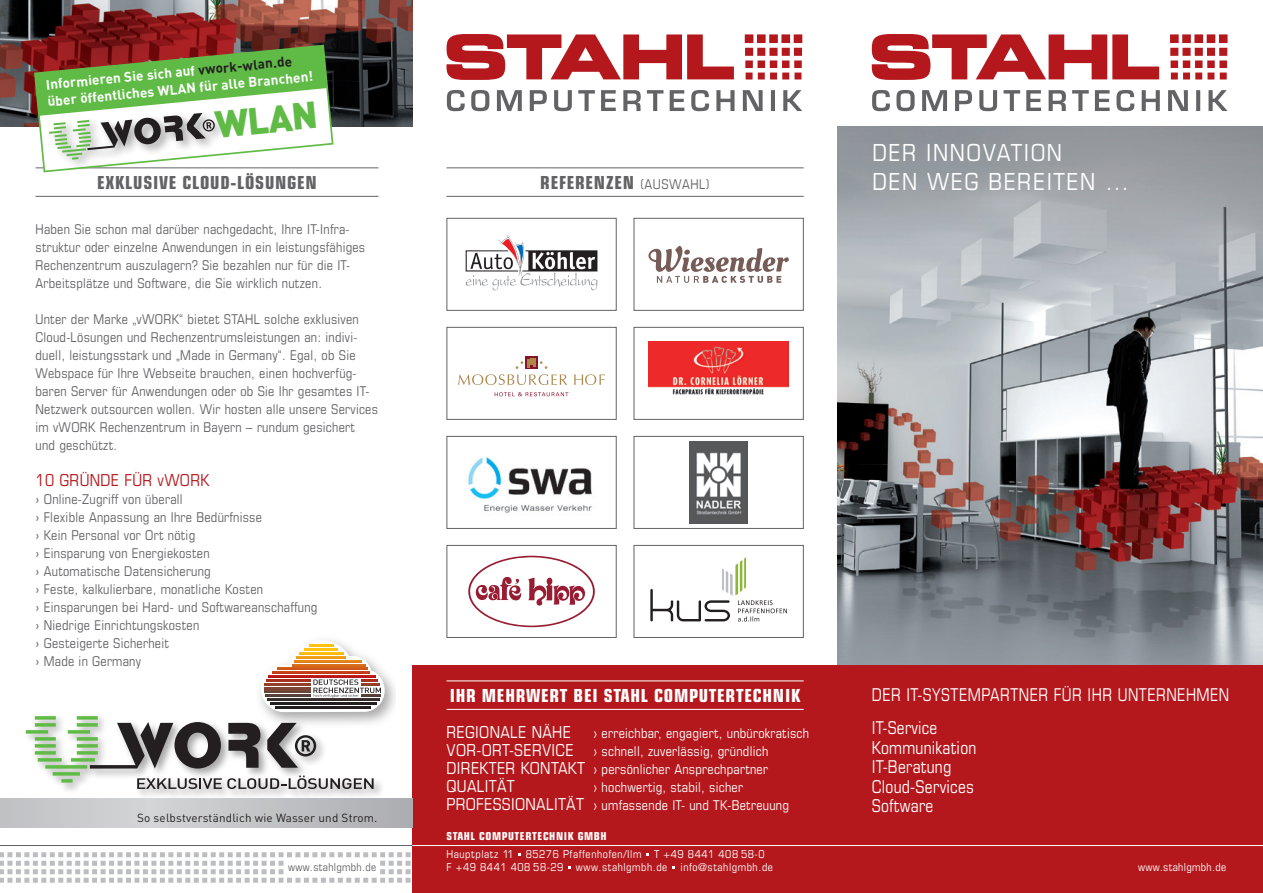
<style>
.page{position:relative;width:1263px;height:893px;background:#fff}
.page>*{position:absolute;margin:0;border:0;box-sizing:border-box;transform-origin:0 0}
.t1{font:900 37.2px "DIN";color:#60bb46}
.t2{font:condensed 23.55px/28.8px "Eurostile";letter-spacing:.065em;color:#fff}
.t3{font:700 condensed 18px "Eurostile";letter-spacing:.04em;color:#636366}
.t4{font:700 condensed 18px "Eurostile";letter-spacing:.04em;color:#fff}
.t5{font:condensed 17.7px/19.5px "Eurostile";letter-spacing:.015em;color:#fff;scale:.95 1}
.t6{font:condensed 17.7px "Eurostile";letter-spacing:.015em;color:#fff;scale:.93 1}
.t7{font:condensed 16.5px "Eurostile";letter-spacing:.02em;color:#fff}
.t8{font:condensed 16.5px "Eurostile";letter-spacing:.02em;color:#b4181d}
.t9{font:700 13.65px/17.4px "DIN";color:#fff}
.t10{font:condensed 13.5px/18px "Eurostile";letter-spacing:.02em;color:#636366}
.t11{font:condensed 13.5px/18px "Eurostile";letter-spacing:.02em;color:#fff}
.t12{font:11.7px "DIN";letter-spacing:.015em;color:#231f20}
.t13{font:condensed 10.95px/12.9px "Eurostile";letter-spacing:.05em;color:#fff}
.t14{font:700 condensed 10.95px "Eurostile";letter-spacing:.05em;color:#fff;scale:1.05 1}
.t15{font:condensed 10.95px "Eurostile";letter-spacing:.03em;color:#636366}
.t16{font:condensed 10.95px "Eurostile";letter-spacing:.03em;color:#fff}
.s1{color:#231f20}
.s2{font-weight:400;font-size:13.5px}
.s3{font-stretch:normal}
.s4{font-size:16.5px}
</style>
<div class="page">
<img style="left:838px;top:126px;width:425px;height:539px">
<div style="left:412px;top:665px;width:851px;height:228px;background:#b4181d"></div>
<img style="left:0;top:0;width:412px;height:127px">
<svg style="left:872px;top:90px;width:355px;height:21px"></svg>
<svg style="left:872px;top:34px;width:355px;height:46px"></svg>
<svg style="left:447px;top:90px;width:355px;height:21px"></svg>
<svg style="left:446px;top:34px;width:356px;height:46px"></svg>
<svg style="left:0;top:852px;width:411px;height:31px"></svg>
<hr style="left:0;top:845px;width:417px;height:1px;background:#636366">
<div style="left:285px;top:860px;width:94px;height:17px;background:#fff"></div>
<hr style="left:36px;top:167px;width:342px;height:1px;background:#636366">
<hr style="left:36px;top:196px;width:342px;height:1px;background:#636366">
<svg style="left:466px;top:235px;width:131px;height:55px"></svg>
<div style="left:446px;top:218px;width:171px;height:93px;border:1px solid #636366"></div>
<div style="left:446px;top:327px;width:171px;height:93px;border:1px solid #636366"></div>
<img style="left:468px;top:457px;width:124px;height:56px">
<div style="left:446px;top:436px;width:171px;height:93px;border:1px solid #636366"></div>
<div style="left:634px;top:218px;width:170px;height:93px;border:1px solid #636366"></div>
<img style="left:648px;top:341px;width:141px;height:54px">
<div style="left:634px;top:327px;width:170px;height:93px;border:1px solid #636366"></div>
<img style="left:690px;top:442px;width:57px;height:81px">
<div style="left:634px;top:436px;width:170px;height:93px;border:1px solid #636366"></div>
<svg style="left:650px;top:557px;width:137px;height:65px"></svg>
<div style="left:634px;top:545px;width:170px;height:93px;border:1px solid #636366"></div>
<svg style="left:261px;top:640px;width:124px;height:71px"></svg>
<img style="left:21px;top:711px;width:366px;height:88px">
<svg style="left:71px;top:758px;width:19px;height:4px"></svg>
<svg style="left:77px;top:751px;width:13px;height:4px"></svg>
<svg style="left:77px;top:744px;width:13px;height:4px"></svg>
<svg style="left:77px;top:737px;width:13px;height:4px"></svg>
<svg style="left:77px;top:723px;width:13px;height:4px"></svg>
<svg style="left:77px;top:716px;width:21px;height:4px"></svg>
<svg style="left:68px;top:730px;width:22px;height:4px"></svg>
<svg style="left:61px;top:779px;width:12px;height:4px"></svg>
<svg style="left:53px;top:772px;width:27px;height:4px"></svg>
<svg style="left:45px;top:765px;width:42px;height:4px"></svg>
<svg style="left:38px;top:758px;width:24px;height:4px"></svg>
<svg style="left:35px;top:751px;width:21px;height:4px"></svg>
<svg style="left:35px;top:744px;width:21px;height:4px"></svg>
<svg style="left:35px;top:737px;width:21px;height:4px"></svg>
<svg style="left:35px;top:723px;width:21px;height:4px"></svg>
<svg style="left:35px;top:716px;width:21px;height:4px"></svg>
<svg style="left:26px;top:730px;width:22px;height:4px"></svg>
<svg style="left:90px;top:722px;width:226px;height:47px"></svg>
<svg style="left:137px;top:776px;width:237px;height:13px"></svg>
<svg style="left:0;top:799px;width:412px;height:29px;background:#c3c4c6"></svg>
<div style="left:446px;top:545px;width:171px;height:93px;border:1px solid #636366"></div>
<hr style="left:446px;top:680px;width:358px;height:1px;background:#fff">
<hr style="left:446px;top:709px;width:358px;height:1px;background:#fff">
<svg style="left:33px;top:44px;width:301px;height:129px"></svg>
<hr style="left:446px;top:167px;width:358px;height:1px;background:#636366">
<hr style="left:446px;top:196px;width:358px;height:1px;background:#636366">
<svg style="left:648px;top:246px;width:141px;height:37px"></svg>
<svg style="left:495px;top:392px;width:73px;height:4px"></svg>
<svg style="left:574px;top:374px;width:31px;height:11px"></svg>
<svg style="left:525px;top:356px;width:13px;height:3px"></svg>
<svg style="left:458px;top:359px;width:109px;height:26px"></svg>
<svg style="left:468px;top:556px;width:127px;height:71px"></svg>
<hr style="left:412px;top:845px;width:851px;height:1px;background:#fff">
<p class="t9" style="left:45px;top:76px;width:268px;rotate:-6deg">Informieren Sie sich auf <span class="s1">vwork-wlan.de </span>über öffentliches WLAN für alle Branchen!</p>
<h1 class="t1" style="left:213px;top:100px;width:104px;rotate:-6deg">WLAN</h1>
<h3 class="t3" style="left:97px;top:172px;width:221px">EXKLUSIVE CLOUD-LÖSUNGEN</h3>
<p class="t10" style="left:36px;top:220px;width:331px">Haben Sie schon mal darüber nachgedacht, Ihre IT-Infra&shy;struktur oder einzelne Anwendungen in ein leistungsfähiges Rechenzentrum auszulagern? Sie bezahlen nur für die IT-Arbeitsplätze und Software, die Sie wirklich nutzen.</p>
<p class="t10" style="left:36px;top:310px;width:344px">Unter der Marke „vWORK“ bietet STAHL solche exklusiven Cloud-Lösungen und Rechenzentrumsleistungen an: indivi&shy;duell, leistungsstark und „Made in Germany“. Egal, ob Sie Webspace für Ihre Webseite brauchen, einen hochverfüg&shy;baren Server für Anwendungen oder ob Sie Ihr gesamtes IT-Netzwerk outsourcen wollen. Wir hosten alle unsere Services im vWORK Rechenzentrum in Bayern – rundum gesichert<br>und geschützt.</p>
<p class="t8" style="left:36px;top:470px;width:175px">10 GRÜNDE FÜR vWORK</p>
<p class="t10" style="left:36px;top:490px;width:283px">› Online-Zugriff von überall<br>› Flexible Anpassung an Ihre Bedürfnisse<br>› Kein Personal vor Ort nötig<br>› Einsparung von Energiekosten<br>› Automatische Datensicherung<br>› Feste, kalkulierbare, monatliche Kosten<br>› Einsparungen bei Hard- und Softwareanschaffung › Niedrige Einrichtungskosten<br>› Gesteigerte Sicherheit<br>› Made in Germany</p>
<h3 class="t3" style="left:540px;top:172px;width:171px">REFERENZEN <span class="s2">(AUSWAHL)</span></h3>
<h2 class="t2" style="left:872px;top:138px;width:258px">DER INNOVATION<br>DEN WEG BEREITEN …</h2>
<h3 class="t4" style="left:450px;top:685px;width:352px">IHR MEHRWERT BEI STAHL COMPUTERTECHNIK</h3>
<h3 class="t6" style="left:872px;top:684px;width:386px">DER IT-SYSTEMPARTNER FÜR IHR UNTERNEHMEN</h3>
<h3 class="t5" style="left:872px;top:718px;width:112px">IT-Service<br>Kommunikation<br>IT-Beratung<br>Cloud-Services<br>Software</h3>
<p class="t7" style="left:446px;top:722px;width:126px">REGIONALE NÄHE</p>
<p class="t11" style="left:446px;top:724px;width:364px;text-indent:147px"><span class="s3">›</span> erreichbar, engagiert, unbürokratisch<br><span class="s4">VOR-ORT-SERVICE</span> <span class="s3">›</span> schnell, zuverlässig, gründlich<br><span class="s4">DIREKTER KONTAKT</span> <span class="s3">›</span> persönlicher Ansprechpartner</p>
<p class="t7" style="left:446px;top:776px;width:70px">QUALITÄT</p>
<p class="t11" style="left:446px;top:778px;width:344px;text-indent:147px"><span class="s3">›</span> hochwertig, stabil, sicher<br><span class="s4">PROFESSIONALITÄT</span> <span class="s3">›</span> umfassende IT- und TK-Betreuung</p>
<p class="t14" style="left:446px;top:830px;width:154px">STAHL COMPUTERTECHNIK GMBH</p>
<p class="t13" style="left:446px;top:848px;width:328px">Hauptplatz 11 85276 Pfaffenhofen/Ilm T +49 8441 408 58-0<br>F +49 8441 408 58-29 www.stahlgmbh.de info@stahlgmbh.de</p>
<p class="t12" style="left:137px;top:810px;width:242px">So selbstverständlich wie Wasser und Strom.</p>
<p class="t15" style="left:288px;top:861px;width:90px">www.stahlgmbh.de</p>
<p class="t16" style="left:1138px;top:861px;width:90px">www.stahlgmbh.de</p>
</div>
